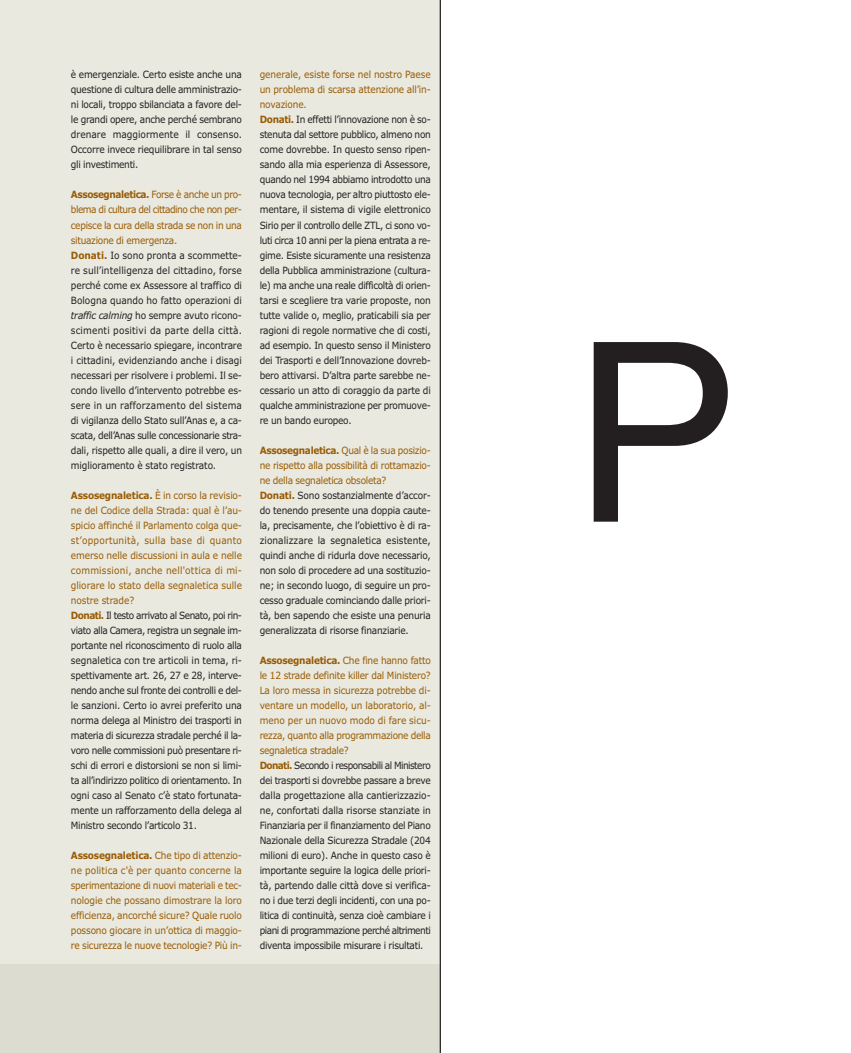
<style>
.page{position:relative;width:851px;height:1053px;background:#fff}
.page>*{position:absolute;margin:0;border:0;box-sizing:border-box;transform-origin:0 0}
.t1{font:250px "Helvetica";color:#231f20}
.t2{font:10px/15px "Verdana";letter-spacing:-.025em;color:#231f20;scale:.9 1}
.t3{font:10px/15px "Verdana";letter-spacing:-.025em;color:#995b04;text-align:justify;scale:.9 1}
.s1{font-weight:700;color:#995b04}
.s2{color:#995b04}
.s3{font-style:italic}
.s4{font-weight:700}
</style>
<div class="page">
<div style="left:0;top:0;width:850px;height:978px;background:#e9e9e0"></div>
<div style="left:0;top:963px;width:850px;height:89px;background:#dddcd0"></div>
<div style="left:439px;top:0;width:411px;height:1052px;background:#fff"></div>
<p class="t2" style="left:71px;top:68px;width:192px;text-align:justify">è emergenziale. Certo esiste anche una questione di cultura delle amministrazio&shy;ni locali, troppo sbilanciata a favore del&shy;le grandi opere, anche perché sembrano drenare maggiormente il consenso.<br>Occorre invece riequilibrare in tal senso gli investimenti.</p>
<p class="t2" style="left:71px;top:188px;width:192px"><span class="s1">Assosegnaletica.</span> <span class="s2">Forse è anche un pro&shy;blema di cultura del cittadino che non per&shy;cepisce la cura della strada se non in una situazione di emergenza.<br></span><span class="s1">Donati.</span> Io sono pronta a scommette&shy;re sull’intelligenza del cittadino, forse perché come ex Assessore al traffico di Bologna quando ho fatto operazioni di <span class="s3">traffic calming</span> ho sempre avuto ricono&shy;scimenti positivi da parte della città.<br>Certo è necessario spiegare, incontrare i cittadini, evidenziando anche i disagi necessari per risolvere i problemi. Il se&shy;condo livello d’intervento potrebbe es&shy;sere in un rafforzamento del sistema di vigilanza dello Stato sull’Anas e, a ca&shy;scata, dell’Anas sulle concessionarie stra&shy;dali, rispetto alle quali, a dire il vero, un miglioramento è stato registrato.</p>
<p class="t2" style="left:71px;top:488px;width:192px"><span class="s1">Assosegnaletica.</span> <span class="s2">È in corso la revisio&shy;ne del Codice della Strada: qual è l’au&shy;spicio affinché il Parlamento colga que&shy;st’opportunità, sulla base di quanto emerso nelle discussioni in aula e nelle commissioni, anche nell'ottica di mi&shy;gliorare lo stato della segnaletica sulle nostre strade?<br></span><span class="s1">Donati.</span> Il testo arrivato al Senato, poi rin&shy;viato alla Camera, registra un segnale im&shy;portante nel riconoscimento di ruolo alla segnaletica con tre articoli in tema, ri&shy;spettivamente art. 26, 27 e 28, interve&shy;nendo anche sul fronte dei controlli e del&shy;le sanzioni. Certo io avrei preferito una norma delega al Ministro dei trasporti in materia di sicurezza stradale perché il la&shy;voro nelle commissioni può presentare ri&shy;schi di errori e distorsioni se non si limi&shy;ta all’indirizzo politico di orientamento. In ogni caso al Senato c’è stato fortunata&shy;mente un rafforzamento della delega al Ministro secondo l’articolo 31.</p>
<p class="t3" style="left:71px;top:848px;width:192px"><span class="s4">Assosegnaletica.</span> Che tipo di attenzio&shy;ne politica c'è per quanto concerne la sperimentazione di nuovi materiali e tec&shy;nologie che possano dimostrare la loro efficienza, ancorché sicure? Quale ruolo possono giocare in un’ottica di maggio&shy;re sicurezza le nuove tecnologie? Più in-</p>
<p class="t2" style="left:260px;top:68px;width:192px"><span class="s2">generale, esiste forse nel nostro Paese un problema di scarsa attenzione all’in&shy;novazione.<br></span><span class="s1">Donati.</span> In effetti l’innovazione non è so&shy;stenuta dal settore pubblico, almeno non come dovrebbe. In questo senso ripen&shy;sando alla mia esperienza di Assessore, quando nel 1994 abbiamo introdotto una nuova tecnologia, per altro piuttosto ele&shy;mentare, il sistema di vigile elettronico Sirio per il controllo delle ZTL, ci sono vo&shy;luti circa 10 anni per la piena entrata a re&shy;gime. Esiste sicuramente una resistenza della Pubblica amministrazione (cultura&shy;le) ma anche una reale difficoltà di orien&shy;tarsi e scegliere tra varie proposte, non tutte valide o, meglio, praticabili sia per ragioni di regole normative che di costi, ad esempio. In questo senso il Ministero dei Trasporti e dell’Innovazione dovreb&shy;bero attivarsi. D’altra parte sarebbe ne&shy;cessario un atto di coraggio da parte di qualche amministrazione per promuove&shy;re un bando europeo.</p>
<p class="t2" style="left:260px;top:443px;width:192px"><span class="s1">Assosegnaletica.</span> <span class="s2">Qual è la sua posizio&shy;ne rispetto alla possibilità di rottamazio&shy;ne della segnaletica obsoleta?<br></span><span class="s1">Donati.</span> Sono sostanzialmente d’accor&shy;do tenendo presente una doppia caute&shy;la, precisamente, che l’obiettivo è di ra&shy;zionalizzare la segnaletica esistente, quindi anche di ridurla dove necessario, non solo di procedere ad una sostituzio&shy;ne; in secondo luogo, di seguire un pro&shy;cesso graduale cominciando dalle priori&shy;tà, ben sapendo che esiste una penuria generalizzata di risorse finanziarie.</p>
<p class="t2" style="left:260px;top:653px;width:192px"><span class="s1">Assosegnaletica.</span> <span class="s2">Che fine hanno fatto le 12 strade definite killer dal Ministero?<br>La loro messa in sicurezza potrebbe di&shy;ventare un modello, un laboratorio, al&shy;meno per un nuovo modo di fare sicu&shy;rezza, quanto alla programmazione della segnaletica stradale?<br></span><span class="s1">Donati.</span> Secondo i responsabili al Ministero dei trasporti si dovrebbe passare a breve dalla progettazione alla cantierizzazio&shy;ne, confortati dalla risorse stanziate in Finanziaria per il finanziamento del Piano Nazionale della Sicurezza Stradale (204 milioni di euro). Anche in questo caso è importante seguire la logica delle priori&shy;tà, partendo dalle città dove si verifica&shy;no i due terzi degli incidenti, con una po&shy;litica di continuità, senza cioè cambiare i piani di programmazione perché altrimenti diventa impossibile misurare i risultati.</p>
<h1 class="t1" style="left:572px;top:342px;width:168px">P</h1>
</div>
